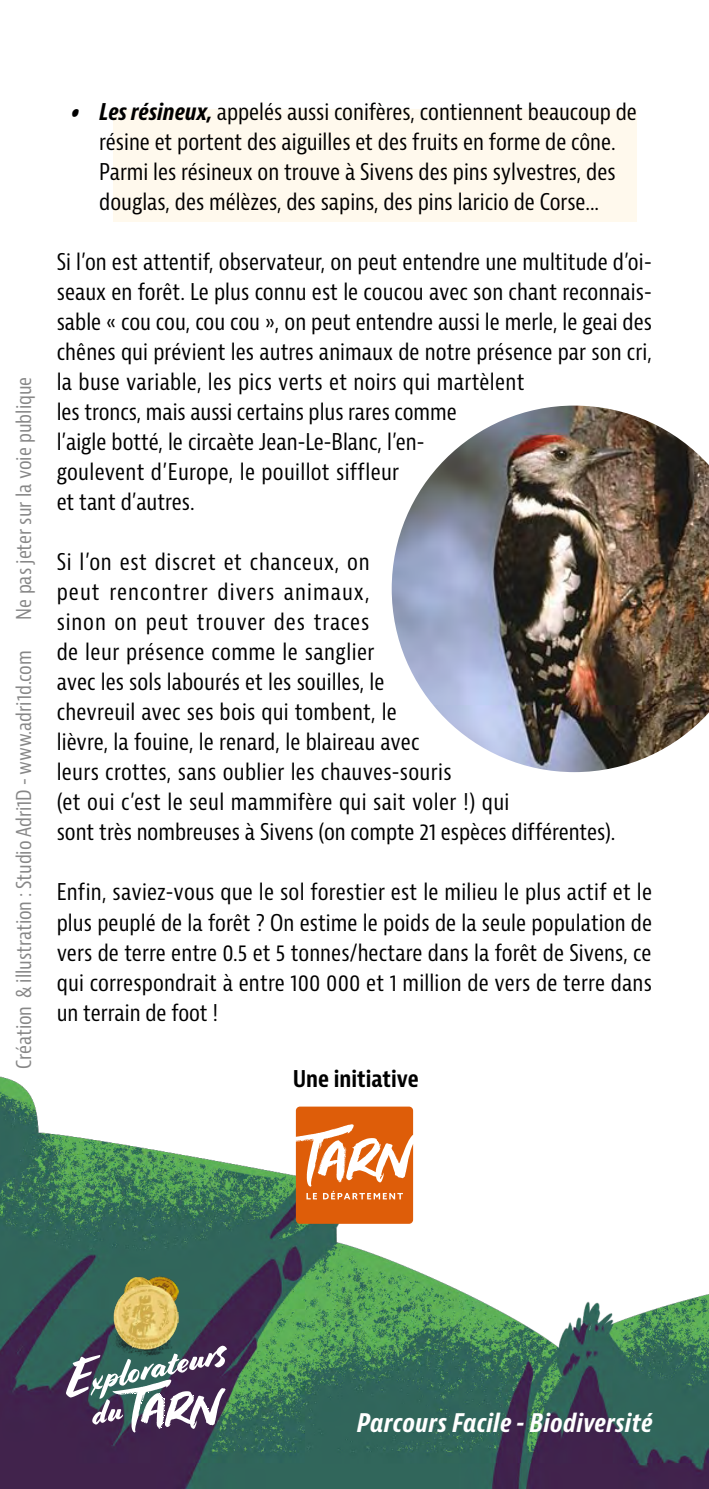
<style>
.page{position:relative;width:709px;height:1489px;background:#fff}
.page>*{position:absolute;margin:0;border:0;box-sizing:border-box;transform-origin:0 0}
.Txt_mis_en_valeur{font:italic 700 condensed 25px "Bernina Sans";letter-spacing:.015em;color:#fff}
.P_long{font:condensed 22.5px/30px "Bernina Sans";letter-spacing:.005em;color:#000}
.P_long-2{font:700 condensed 22.5px "Bernina Sans";color:#000}
.P_long-3{font:condensed 20px "Bernina Sans";letter-spacing:-.005em;color:#878787}
.s1{font-family:"Astounder Squared LCBB";font-style:italic;font-stretch:normal}
.s2{font-weight:700;font-style:italic}
</style>
<div class="page">
<img style="left:0;top:1076px;width:709px;height:412px">
<div style="left:113px;top:109px;width:524px;height:112px;background:#fff9ed"></div>
<svg style="left:296px;top:1106px;width:117px;height:117px"></svg>
<img style="left:112px;top:1276px;width:66px;height:45px">
<svg style="left:33px;top:1321px;width:230px;height:112px"></svg>
<img style="left:392px;top:405px;width:317px;height:367px">
<p class="P_long-3" style="left:12px;top:619px;width:244px;rotate:-90deg">Ne pas jeter sur la voie publique</p>
<p class="P_long-3" style="left:12px;top:1068px;width:420px;rotate:-90deg">Création &amp; illustration : Studio Adri1D - www.adri1d.com</p>
<p class="P_long" style="left:71px;top:97px;width:567px;text-align:center"><span class="s1">•</span> <span class="s2">Les résineux,</span> appelés aussi conifères, contiennent beaucoup de résine et portent des aiguilles et des fruits en forme de cône.<br>Parmi les résineux on trouve à Sivens des pins sylvestres, des douglas, des mélèzes, des sapins, des pins laricio de Corse...</p>
<p class="P_long" style="left:57px;top:247px;width:597px">Si l’on est attentif, observateur, on peut entendre une multitude d’oi&shy;seaux en forêt. Le plus connu est le coucou avec son chant reconnais&shy;sable « cou cou, cou cou », on peut entendre aussi le merle, le geai des chênes qui prévient les autres animaux de notre présence par son cri, la buse variable, les pics verts et noirs qui martèlent<br>les troncs, mais aussi certains plus rares comme<br>l’aigle botté, le circaète Jean-Le-Blanc, l’en-<br>goulevent d’Europe, le pouillot siffleur<br>et tant d’autres.</p>
<p class="P_long" style="left:57px;top:547px;width:560px">Si l’on est discret et chanceux, on<br>peut rencontrer divers animaux,<br>sinon on peut trouver des traces<br>de leur présence comme le sanglier<br>avec les sols labourés et les souilles, le<br>chevreuil avec ses bois qui tombent, le<br>lièvre, la fouine, le renard, le blaireau avec<br>leurs crottes, sans oublier les chauves-souris<br>(et oui c’est le seul mammifère qui sait voler !) qui<br>sont très nombreuses à Sivens (on compte 21 espèces différentes).</p>
<p class="P_long" style="left:57px;top:877px;width:597px;text-align:justify">Enfin, saviez-vous que le sol forestier est le milieu le plus actif et le plus peuplé de la forêt ? On estime le poids de la seule population de vers de terre entre 0.5 et 5 tonnes/hectare dans la forêt de Sivens, ce qui correspondrait à entre 100 000 et 1 million de vers de terre dans un terrain de foot !</p>
<p class="P_long-2" style="left:293px;top:1064px;width:128px">Une initiative</p>
<p class="Txt_mis_en_valeur" style="left:357px;top:1407px;width:297px">Parcours Facile - Biodiversité</p>
</div>
